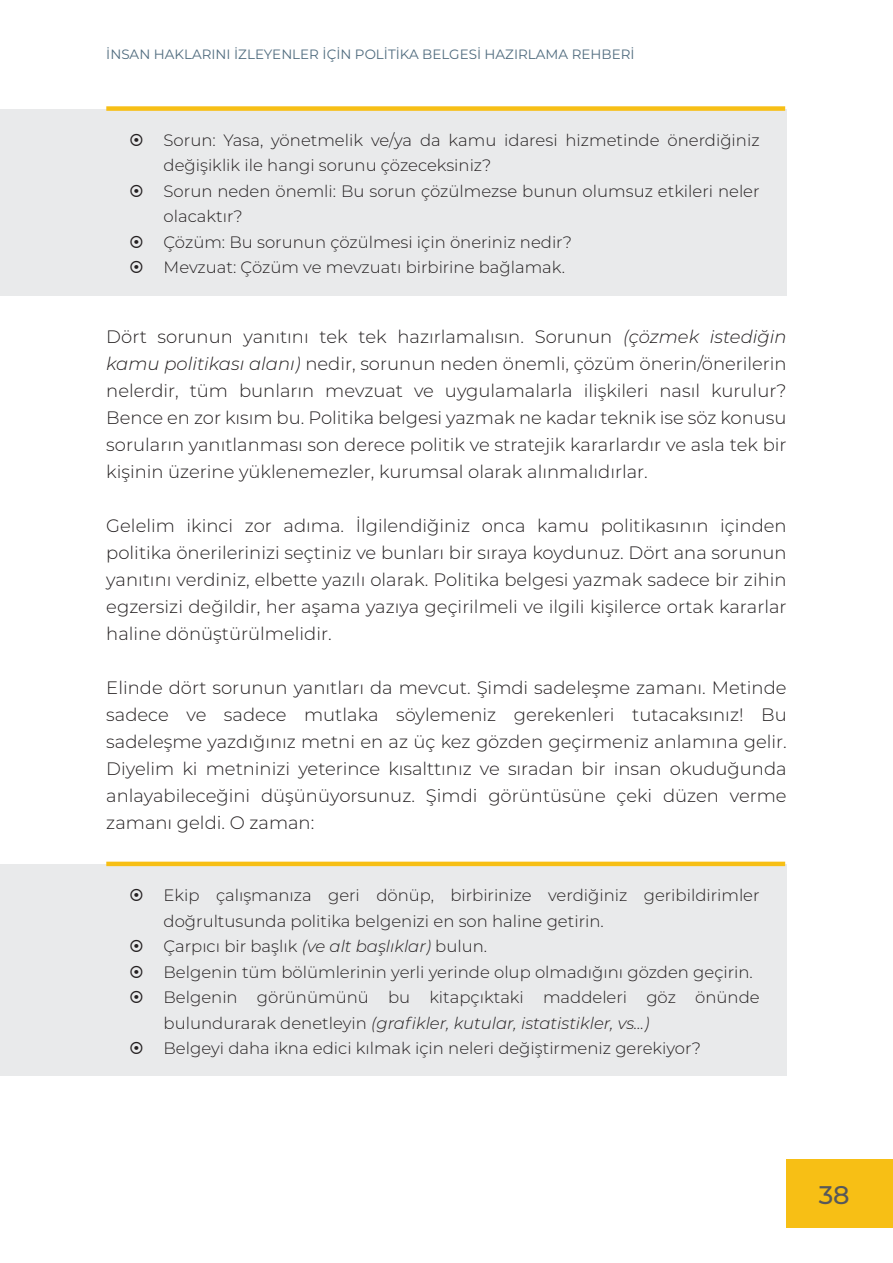
<style>
.page{position:relative;width:893px;height:1263px;background:#fff}
.page>*{position:absolute;margin:0;border:0;box-sizing:border-box;transform-origin:0 0}
.t1{font:500 25.5px "Montserrat";color:#57585a}
.Main_Text_paragraph_12_pt{font:300 18px/27px "Montserrat";color:#231f20;text-align:justify}
.t2{font:300 16.5px/25.5px "Montserrat";color:#231f20}
.t3{font:13.5px "Montserrat";color:#4f6b7e}
.s1{font-style:italic}
</style>
<div class="page">
<div style="left:787px;top:1159px;width:106px;height:68px;background:#f7bf15"></div>
<div style="left:0;top:109px;width:787px;height:187px;background:#e9eaeb"></div>
<div style="left:0;top:864px;width:787px;height:211px;background:#e9eaeb"></div>
<div style="left:106px;top:106px;width:679px;height:5px;background:#f7bf15"></div>
<hr style="left:106px;top:862px;width:679px;height:4px;background:#f7bf15">
<p class="t3" style="left:106px;top:45px;width:530px">İNSAN HAKLARINI İZLEYENLER İÇİN POLİTİKA BELGESİ HAZIRLAMA REHBERİ</p>
<p class="t2" style="left:164px;top:127px;width:598px">Sorun: Yasa, yönetmelik ve/ya da kamu idaresi hizmetinde önerdiğiniz değişiklik ile hangi sorunu çözeceksiniz?</p>
<p class="t2" style="left:164px;top:178px;width:598px">Sorun neden önemli: Bu sorun çözülmezse bunun olumsuz etkileri neler olacaktır?</p>
<p class="t2" style="left:164px;top:229px;width:410px">Çözüm: Bu sorunun çözülmesi için öneriniz nedir?</p>
<p class="t2" style="left:164px;top:254px;width:401px">Mevzuat: Çözüm ve mevzuatı birbirine bağlamak.</p>
<p class="Main_Text_paragraph_12_pt" style="left:106px;top:322px;width:682px">Dört sorunun yanıtını tek tek hazırlamalısın. Sorunun <span class="s1">(çözmek istediğin kamu politikası alanı)</span> nedir, sorunun neden önemli, çözüm önerin/önerilerin nelerdir, tüm bunların mevzuat ve uygulamalarla ilişkileri nasıl kurulur?<br>Bence en zor kısım bu. Politika belgesi yazmak ne kadar teknik ise söz konusu soruların yanıtlanması son derece politik ve stratejik kararlardır ve asla tek bir kişinin üzerine yüklenemezler, kurumsal olarak alınmalıdırlar.</p>
<p class="Main_Text_paragraph_12_pt" style="left:106px;top:511px;width:682px">Gelelim ikinci zor adıma. İlgilendiğiniz onca kamu politikasının içinden politika önerilerinizi seçtiniz ve bunları bir sıraya koydunuz. Dört ana sorunun yanıtını verdiniz, elbette yazılı olarak. Politika belgesi yazmak sadece bir zihin egzersizi değildir, her aşama yazıya geçirilmeli ve ilgili kişilerce ortak kararlar haline dönüştürülmelidir.</p>
<p class="Main_Text_paragraph_12_pt" style="left:106px;top:673px;width:682px">Elinde dört sorunun yanıtları da mevcut. Şimdi sadeleşme zamanı. Metinde sadece ve sadece mutlaka söylemeniz gerekenleri tutacaksınız! Bu sadeleşme yazdığınız metni en az üç kez gözden geçirmeniz anlamına gelir.<br>Diyelim ki metninizi yeterince kısalttınız ve sıradan bir insan okuduğunda anlayabileceğini düşünüyorsunuz. Şimdi görüntüsüne çeki düzen verme zamanı geldi. O zaman:</p>
<p class="t2" style="left:164px;top:882px;width:598px">Ekip çalışmanıza geri dönüp, birbirinize verdiğiniz geribildirimler doğrultusunda politika belgenizi en son haline getirin.</p>
<p class="t2" style="left:164px;top:933px;width:323px">Çarpıcı bir başlık <span class="s1">(ve alt başlıklar)</span> bulun.</p>
<p class="t2" style="left:164px;top:958px;width:589px">Belgenin tüm bölümlerinin yerli yerinde olup olmadığını gözden geçirin.</p>
<p class="t2" style="left:164px;top:984px;width:598px">Belgenin görünümünü bu kitapçıktaki maddeleri göz önünde bulundurarak denetleyin <span class="s1">(grafikler, kutular, istatistikler, vs...)</span></p>
<p class="t2" style="left:164px;top:1035px;width:539px">Belgeyi daha ikna edici kılmak için neleri değiştirmeniz gerekiyor?</p>
<h1 class="t1" style="left:819px;top:1177px;width:33px">38</h1>
</div>
